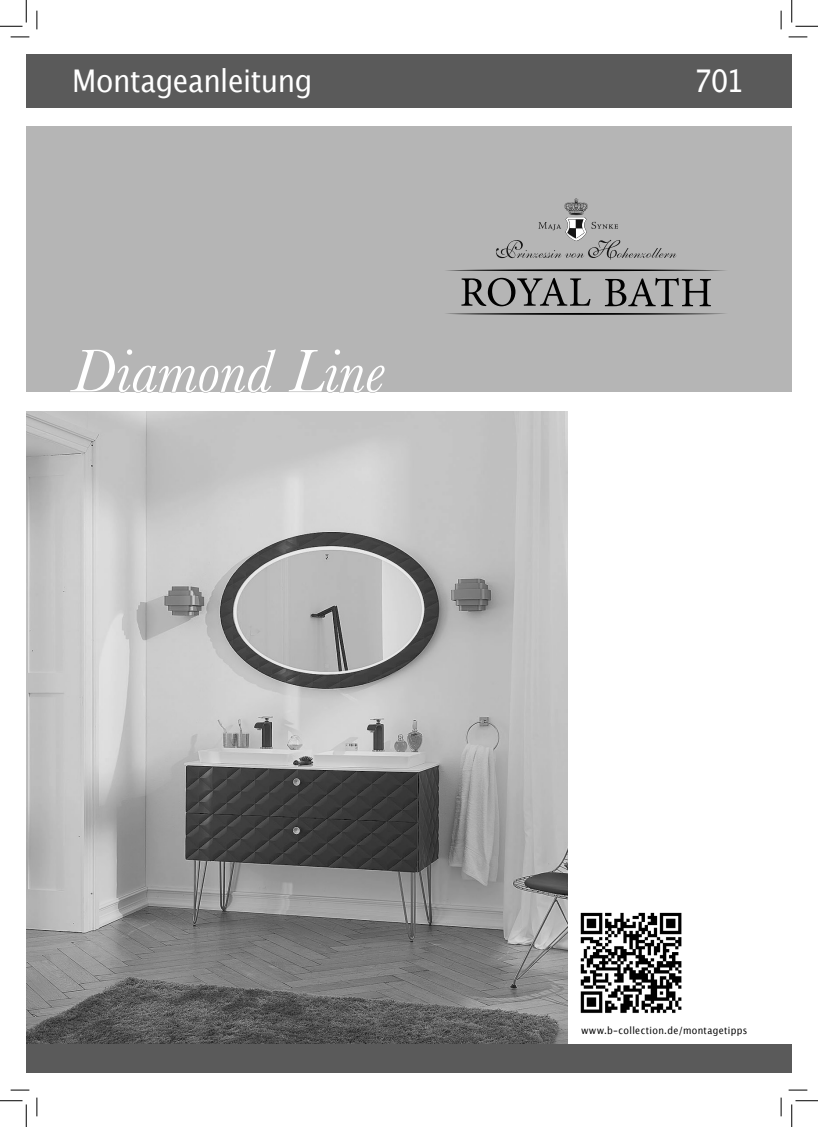
<style>
.page{position:relative;width:818px;height:1127px;background:#fff}
.page>*{position:absolute;margin:0;border:0;box-sizing:border-box;transform-origin:0 0}
.t1{font:italic 62.5px "Baskerville";color:#fff}
.t2{font:31.25px "Lucida Grande";letter-spacing:-.015em;color:#fff;scale:.9 1}
.t3{font:10px "Lucida Grande";letter-spacing:.04em;color:#000;scale:.9 1}
</style>
<div class="page">
<img style="left:26px;top:411px;width:542px;height:632px">
<div style="left:26px;top:55px;width:766px;height:53px;background:#5a5a5a"></div>
<div style="left:26px;top:125px;width:766px;height:266px;background:#b5b5b5"></div>
<div style="left:26px;top:1043px;width:766px;height:29px;background:#5a5a5a"></div>
<svg style="left:68px;top:391px;width:210px;height:2px"></svg>
<svg style="left:287px;top:391px;width:99px;height:2px"></svg>
<svg style="left:446px;top:313px;width:279px;height:2px"></svg>
<svg style="left:461px;top:278px;width:129px;height:28px"></svg>
<svg style="left:605px;top:278px;width:106px;height:28px"></svg>
<svg style="left:446px;top:269px;width:279px;height:2px"></svg>
<img style="left:588px;top:240px;width:32px;height:20px">
<img style="left:570px;top:238px;width:12px;height:3px">
<img style="left:538px;top:222px;width:58px;height:7px">
<svg style="left:564px;top:198px;width:24px;height:40px"></svg>
<img style="left:580px;top:912px;width:102px;height:101px">
<svg style="left:11px;top:36px;width:18px;height:2px"></svg>
<svg style="left:788px;top:36px;width:19px;height:2px"></svg>
<svg style="left:11px;top:1089px;width:18px;height:1px"></svg>
<svg style="left:788px;top:1089px;width:19px;height:1px"></svg>
<svg style="left:36px;top:11px;width:2px;height:18px"></svg>
<svg style="left:36px;top:1097px;width:2px;height:18px"></svg>
<svg style="left:780px;top:11px;width:2px;height:18px"></svg>
<svg style="left:780px;top:1097px;width:2px;height:18px"></svg>
<svg style="left:0;top:0;width:27px;height:27px"></svg>
<svg style="left:0;top:1100px;width:27px;height:26px"></svg>
<svg style="left:791px;top:0;width:27px;height:27px"></svg>
<svg style="left:791px;top:1100px;width:27px;height:26px"></svg>
<h2 class="t2" style="left:72px;top:68px;width:268px">Montageanleitung</h2>
<h1 class="t1" style="left:72px;top:333px;width:314px">Diamond Line</h1>
<h2 class="t2" style="left:694px;top:68px;width:57px">701</h2>
<p class="t3" style="left:581px;top:1026px;width:186px">www.b-collection.de/montagetipps</p>
</div>
